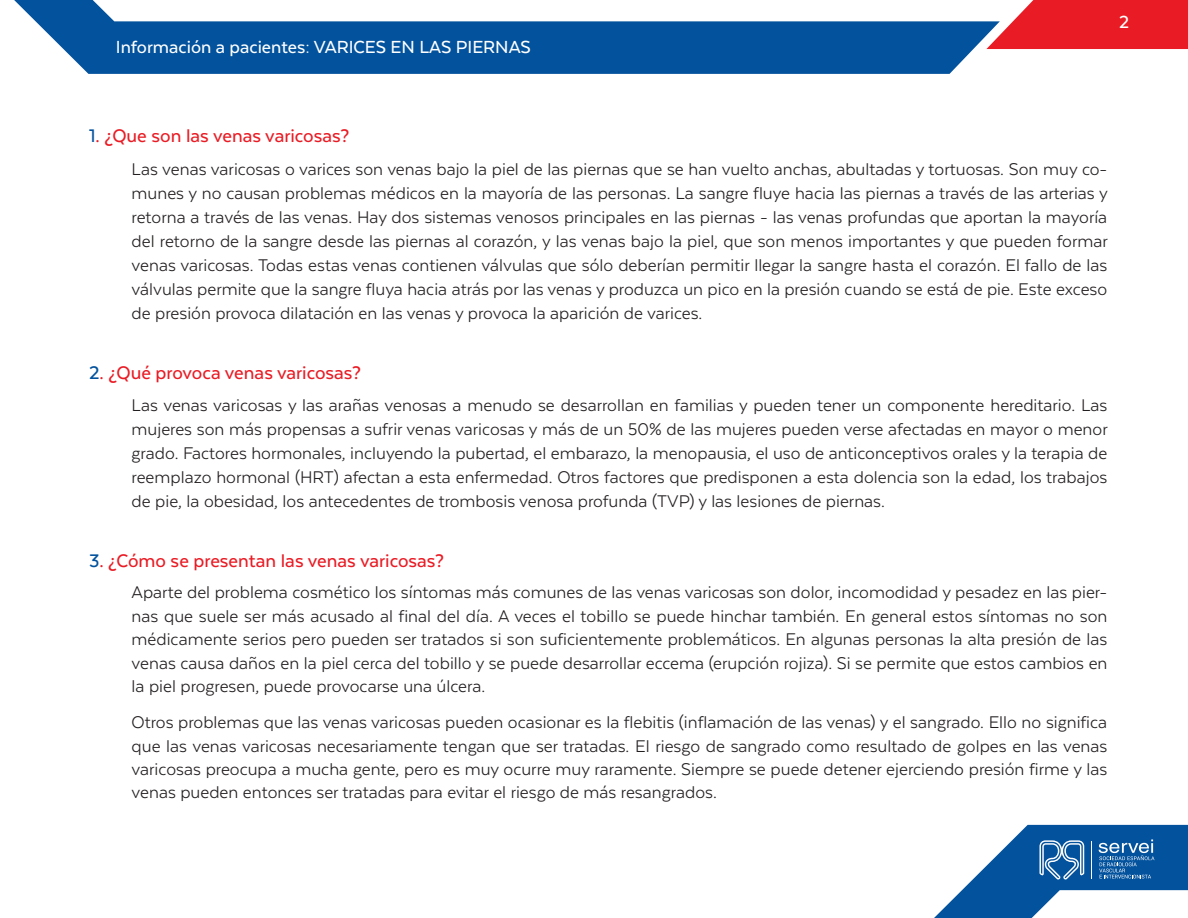
<style>
.page{position:relative;width:1188px;height:918px;background:#fff}
.page>*{position:absolute;margin:0;border:0;box-sizing:border-box;transform-origin:0 0}
.t1{font:500 21px "Texta";color:#e91c25}
.t2{font:500 20.1px "Texta";color:#fff}
.t3{font:19.5px/24px "Texta";color:#231f20;text-align:justify}
.s1{color:#03529d}
</style>
<div class="page">
<svg style="left:14px;top:0;width:972px;height:74px;fill:#03529d"></svg>
<svg style="left:986px;top:0;width:202px;height:49px;background:#e8353e"></svg>
<svg style="left:934px;top:825px;width:254px;height:93px"></svg>
<p class="t2" style="left:116px;top:37px;width:417px">Información a pacientes: VARICES EN LAS PIERNAS</p>
<p class="t2" style="left:1119px;top:11px;width:12px">2</p>
<p class="t1" style="left:89px;top:125px;width:262px"><span class="s1">1</span>. ¿Que son las venas varicosas?</p>
<p class="t3" style="left:132px;top:157px;width:978px">Las venas varicosas o varices son venas bajo la piel de las piernas que se han vuelto anchas, abultadas y tortuosas. Son muy co&shy;munes y no causan problemas médicos en la mayoría de las personas. La sangre fluye hacia las piernas a través de las arterias y retorna a través de las venas. Hay dos sistemas venosos principales en las piernas - las venas profundas que aportan la mayoría del retorno de la sangre desde las piernas al corazón, y las venas bajo la piel, que son menos importantes y que pueden formar venas varicosas. Todas estas venas contienen válvulas que sólo deberían permitir llegar la sangre hasta el corazón. El fallo de las válvulas permite que la sangre fluya hacia atrás por las venas y produzca un pico en la presión cuando se está de pie. Este exceso de presión provoca dilatación en las venas y provoca la aparición de varices.</p>
<p class="t1" style="left:89px;top:361px;width:274px"><span class="s1">2</span>. ¿Qué provoca venas varicosas?</p>
<p class="t3" style="left:132px;top:393px;width:978px">Las venas varicosas y las arañas venosas a menudo se desarrollan en familias y pueden tener un componente hereditario. Las mujeres son más propensas a sufrir venas varicosas y más de un 50% de las mujeres pueden verse afectadas en mayor o menor grado. Factores hormonales, incluyendo la pubertad, el embarazo, la menopausia, el uso de anticonceptivos orales y la terapia de reemplazo hormonal (HRT) afectan a esta enfermedad. Otros factores que predisponen a esta dolencia son la edad, los trabajos de pie, la obesidad, los antecedentes de trombosis venosa profunda (TVP) y las lesiones de piernas.</p>
<p class="t1" style="left:89px;top:550px;width:357px"><span class="s1">3</span>. ¿Cómo se presentan las venas varicosas?</p>
<p class="t3" style="left:132px;top:581px;width:977px;line-height:23.4px">Aparte del problema cosmético los síntomas más comunes de las venas varicosas son dolor, incomodidad y pesadez en las pier&shy;nas que suele ser más acusado al final del día. A veces el tobillo se puede hinchar también. En general estos síntomas no son médicamente serios pero pueden ser tratados si son suficientemente problemáticos. En algunas personas la alta presión de las venas causa daños en la piel cerca del tobillo y se puede desarrollar eccema (erupción rojiza). Si se permite que estos cambios en la piel progresen, puede provocarse una úlcera.</p>
<p class="t3" style="left:132px;top:710px;width:977px;line-height:23.4px">Otros problemas que las venas varicosas pueden ocasionar es la flebitis (inflamación de las venas) y el sangrado. Ello no significa que las venas varicosas necesariamente tengan que ser tratadas. El riesgo de sangrado como resultado de golpes en las venas varicosas preocupa a mucha gente, pero es muy ocurre muy raramente. Siempre se puede detener ejerciendo presión firme y las venas pueden entonces ser tratadas para evitar el riesgo de más resangrados.</p>
</div>
